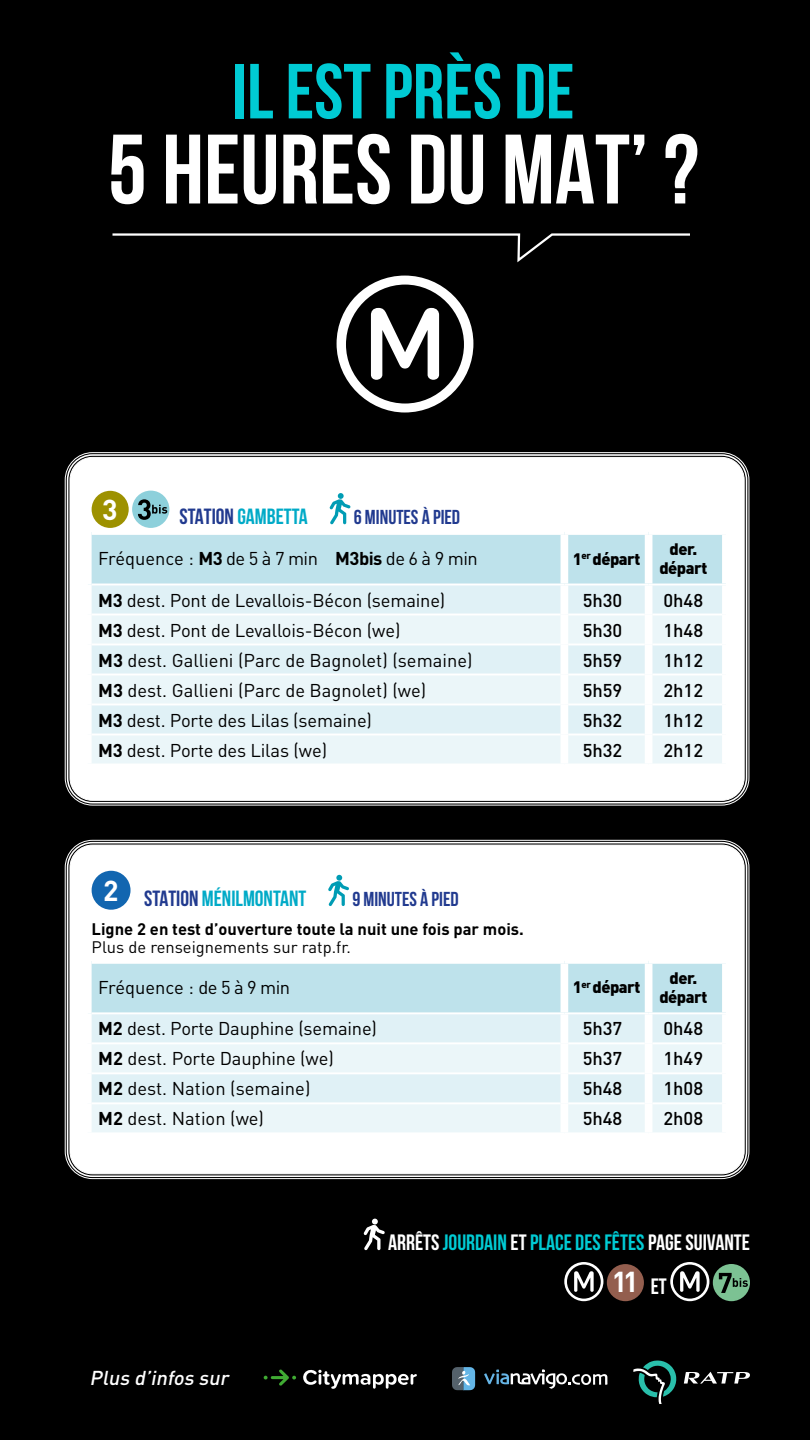
<style>
.page{position:relative;width:810px;height:1440px;background:#000}
.page>*{position:absolute;margin:0;border:0;box-sizing:border-box;transform-origin:0 0}
.t1{font:700 98.4px "Bebas Neue";color:#fff}
.t2{font:700 77.85px "Bebas Neue";color:#00cbd4}
.t3{font:700 28.5px "DIN Pro";color:#fff}
.t4{font:700 22.2px "Bebas Neue";color:#00cbd4}
.t5{font:700 22.05px "Bebas Neue";color:#00aac7}
.t6{font:700 20.17px "Bebas Neue";color:#213a8f}
.t7{font:italic 500 19.88px "DIN Pro";color:#fff}
.t8{font:18.38px "DIN Pro";letter-spacing:-.01em;color:#000}
.t9{font:500 18.38px "DIN Pro";color:#000}
.t10{font:18.38px "DIN Pro";letter-spacing:-.03em;color:#000}
.t11{font:700 16.5px "DIN Pro";color:#000}
.t12{font:16.5px "DIN Pro";color:#000}
.t13{font:900 16.42px/19.7px "DIN Pro";letter-spacing:-.03em;color:#000;text-align:center}
.s1{color:#213a8f}
.s2{font-weight:700}
.s3{color:#fff}
.s4{font-family:"Bebas Neue";font-size:22.2px}
</style>
<div class="page">
<svg style="left:112px;top:233px;width:578px;height:30px"></svg>
<svg style="left:264px;top:1369px;width:32px;height:17px"></svg>
<svg style="left:303px;top:1370px;width:114px;height:19px"></svg>
<svg style="left:452px;top:1367px;width:23px;height:23px"></svg>
<svg style="left:484px;top:1370px;width:123px;height:19px"></svg>
<svg style="left:684px;top:1372px;width:66px;height:12px"></svg>
<svg style="left:633px;top:1360px;width:44px;height:44px"></svg>
<svg style="left:337px;top:276px;width:136px;height:136px"></svg>
<div style="left:70px;top:457px;width:674px;height:343px;background:#fff;border-radius:23px"></div>
<div style="left:88px;top:532px;width:476px;height:52px;background:#bee2eb"></div>
<div style="left:568px;top:535px;width:154px;height:49px;background:#bee2eb"></div>
<svg style="left:92px;top:585px;width:630px;height:29px;background:#e1f1f6"></svg>
<svg style="left:92px;top:615px;width:630px;height:149px;background:#e7f4f7"></svg>
<div style="left:92px;top:529px;width:472px;height:6px;background:#fff"></div>
<hr style="left:92px;top:674px;width:469px;height:1px;background:#fff">
<hr style="left:568px;top:704px;width:77px;height:1px;background:#fff">
<hr style="left:652px;top:704px;width:70px;height:1px;background:#fff">
<hr style="left:92px;top:734px;width:469px;height:1px;background:#fff">
<hr style="left:92px;top:644px;width:469px;height:1px;background:#fff">
<hr style="left:568px;top:644px;width:77px;height:1px;background:#fff">
<hr style="left:652px;top:644px;width:70px;height:1px;background:#fff">
<hr style="left:568px;top:674px;width:77px;height:1px;background:#fff">
<hr style="left:652px;top:674px;width:70px;height:1px;background:#fff">
<hr style="left:92px;top:704px;width:469px;height:1px;background:#fff">
<hr style="left:568px;top:734px;width:77px;height:1px;background:#fff">
<hr style="left:652px;top:734px;width:70px;height:1px;background:#fff">
<div style="left:561px;top:585px;width:7px;height:29px;background:#fff"></div>
<div style="left:645px;top:585px;width:7px;height:29px;background:#fff"></div>
<div style="left:561px;top:614px;width:7px;height:30px;background:#fff"></div>
<div style="left:645px;top:614px;width:7px;height:30px;background:#fff"></div>
<div style="left:561px;top:644px;width:7px;height:30px;background:#fff"></div>
<div style="left:645px;top:644px;width:7px;height:30px;background:#fff"></div>
<div style="left:561px;top:674px;width:7px;height:30px;background:#fff"></div>
<div style="left:645px;top:674px;width:7px;height:30px;background:#fff"></div>
<div style="left:561px;top:704px;width:7px;height:30px;background:#fff"></div>
<div style="left:645px;top:704px;width:7px;height:30px;background:#fff"></div>
<div style="left:561px;top:734px;width:7px;height:30px;background:#fff"></div>
<div style="left:645px;top:734px;width:7px;height:30px;background:#fff"></div>
<div style="left:561px;top:535px;width:7px;height:49px;background:#fff"></div>
<div style="left:645px;top:535px;width:7px;height:49px;background:#fff"></div>
<div style="left:84px;top:532px;width:8px;height:52px;background:#fff"></div>
<div style="left:92px;top:491px;width:37px;height:37px;background:#9d9100;border-radius:50%"></div>
<div style="left:132px;top:491px;width:37px;height:37px;background:#8dd0db;border-radius:50%"></div>
<svg style="left:138px;top:499px;width:29px;height:21px"></svg>
<svg style="left:329px;top:493px;width:22px;height:31px"></svg>
<div style="left:67px;top:454px;width:680px;height:350px;border:2px solid #fff;border-radius:25px"></div>
<div style="left:70px;top:845px;width:674px;height:329px;background:#fff;border-radius:23px"></div>
<div style="left:88px;top:961px;width:476px;height:52px;background:#bee2eb"></div>
<div style="left:568px;top:964px;width:154px;height:48px;background:#bee2eb"></div>
<div style="left:92px;top:1014px;width:630px;height:28px;background:#e0f1f6"></div>
<svg style="left:92px;top:1044px;width:630px;height:88px;background:#e7f4f8"></svg>
<div style="left:92px;top:958px;width:472px;height:6px;background:#fff"></div>
<hr style="left:568px;top:1072px;width:77px;height:2px;background:#fff">
<hr style="left:652px;top:1072px;width:70px;height:2px;background:#fff">
<hr style="left:92px;top:1102px;width:469px;height:2px;background:#fff">
<hr style="left:568px;top:1102px;width:77px;height:2px;background:#fff">
<hr style="left:652px;top:1102px;width:70px;height:2px;background:#fff">
<hr style="left:92px;top:1012px;width:472px;height:2px;background:#fff">
<hr style="left:92px;top:1072px;width:469px;height:2px;background:#fff">
<div style="left:561px;top:1014px;width:7px;height:29px;background:#fff"></div>
<div style="left:645px;top:1014px;width:7px;height:29px;background:#fff"></div>
<div style="left:561px;top:1043px;width:7px;height:30px;background:#fff"></div>
<div style="left:645px;top:1043px;width:7px;height:30px;background:#fff"></div>
<div style="left:561px;top:1073px;width:7px;height:30px;background:#fff"></div>
<div style="left:645px;top:1073px;width:7px;height:30px;background:#fff"></div>
<div style="left:561px;top:1103px;width:7px;height:29px;background:#fff"></div>
<div style="left:645px;top:1103px;width:7px;height:29px;background:#fff"></div>
<div style="left:561px;top:964px;width:7px;height:48px;background:#fff"></div>
<div style="left:645px;top:964px;width:7px;height:48px;background:#fff"></div>
<div style="left:84px;top:961px;width:8px;height:52px;background:#fff"></div>
<div style="left:92px;top:871px;width:39px;height:39px;background:#1266b0;border:2px solid #1266b0;border-radius:50%"></div>
<svg style="left:328px;top:875px;width:21px;height:31px"></svg>
<div style="left:67px;top:842px;width:680px;height:335px;border:2px solid #fff;border-radius:25px"></div>
<svg style="left:364px;top:1219px;width:21px;height:31px"></svg>
<svg style="left:564px;top:1262px;width:39px;height:39px"></svg>
<div style="left:607px;top:1264px;width:37px;height:37px;background:#935e4e;border-radius:50%"></div>
<svg style="left:670px;top:1262px;width:39px;height:39px"></svg>
<div style="left:713px;top:1264px;width:37px;height:37px;background:#7cc293;border-radius:50%"></div>
<svg style="left:719px;top:1273px;width:29px;height:20px"></svg>
<h2 class="t2" style="left:232px;top:49px;width:344px">IL EST PRÈS DE</h2>
<h1 class="t1" style="left:108px;top:116px;width:593px">5 HEURES DU MAT’ ?</h1>
<h3 class="t3" style="left:102px;top:490px;width:17px">3</h3>
<p class="t5" style="left:180px;top:505px;width:130px"><span class="s1">STATION</span> GAMBETTA</p>
<p class="t6" style="left:354px;top:506px;width:108px">6 MINUTES À PIED</p>
<p class="t10" style="left:98px;top:546px;width:381px">Fréquence : <span class="s2">M3</span> de 5 à 7 min <span class="s2">M3bis</span> de 6 à 9 min</p>
<p class="t13" style="left:573px;top:548px;width:69px">1<sup>er</sup> départ</p>
<p class="t13" style="left:659px;top:538px;width:50px">der. départ</p>
<p class="t8" style="left:98px;top:587px;width:349px"><span class="s2">M3</span> dest. Pont de Levallois-Bécon (semaine)</p>
<p class="t9" style="left:583px;top:587px;width:41px">5h30</p>
<p class="t9" style="left:663px;top:587px;width:41px">0h48</p>
<p class="t8" style="left:98px;top:617px;width:304px"><span class="s2">M3</span> dest. Pont de Levallois-Bécon (we)</p>
<p class="t9" style="left:583px;top:617px;width:41px">5h30</p>
<p class="t9" style="left:663px;top:617px;width:41px">1h48</p>
<p class="t8" style="left:98px;top:647px;width:376px"><span class="s2">M3</span> dest. Gallieni (Parc de Bagnolet) (semaine)</p>
<p class="t9" style="left:583px;top:647px;width:41px">5h59</p>
<p class="t9" style="left:663px;top:647px;width:41px">1h12</p>
<p class="t8" style="left:98px;top:677px;width:330px"><span class="s2">M3</span> dest. Gallieni (Parc de Bagnolet) (we)</p>
<p class="t9" style="left:583px;top:677px;width:41px">5h59</p>
<p class="t9" style="left:663px;top:677px;width:41px">2h12</p>
<p class="t8" style="left:98px;top:707px;width:275px"><span class="s2">M3</span> dest. Porte des Lilas (semaine)</p>
<p class="t9" style="left:583px;top:707px;width:41px">5h32</p>
<p class="t9" style="left:663px;top:707px;width:41px">1h12</p>
<p class="t8" style="left:98px;top:737px;width:231px"><span class="s2">M3</span> dest. Porte des Lilas (we)</p>
<p class="t9" style="left:583px;top:737px;width:41px">5h32</p>
<p class="t9" style="left:663px;top:737px;width:41px">2h12</p>
<p class="t5" style="left:103px;top:886px;width:205px"><sup>2</sup> <span class="s1">STATION</span> MÉNILMONTANT</p>
<p class="t6" style="left:352px;top:888px;width:108px">9 MINUTES À PIED</p>
<p class="t11" style="left:92px;top:918px;width:434px">Ligne 2 en test d’ouverture toute la nuit une fois par mois.</p>
<p class="t12" style="left:92px;top:936px;width:261px">Plus de renseignements sur ratp.fr.</p>
<p class="t8" style="left:98px;top:975px;width:194px">Fréquence : de 5 à 9 min</p>
<p class="t13" style="left:573px;top:977px;width:69px">1<sup>er</sup> départ</p>
<p class="t13" style="left:659px;top:967px;width:50px">der. départ</p>
<p class="t8" style="left:98px;top:1016px;width:280px"><span class="s2">M2</span> dest. Porte Dauphine (semaine)</p>
<p class="t9" style="left:583px;top:1016px;width:41px">5h37</p>
<p class="t9" style="left:663px;top:1016px;width:41px">0h48</p>
<p class="t8" style="left:98px;top:1046px;width:237px"><span class="s2">M2</span> dest. Porte Dauphine (we)</p>
<p class="t9" style="left:583px;top:1046px;width:41px">5h37</p>
<p class="t9" style="left:663px;top:1046px;width:41px">1h49</p>
<p class="t8" style="left:98px;top:1076px;width:214px"><span class="s2">M2</span> dest. Nation (semaine)</p>
<p class="t9" style="left:583px;top:1076px;width:41px">5h48</p>
<p class="t9" style="left:663px;top:1076px;width:41px">1h08</p>
<p class="t8" style="left:98px;top:1106px;width:167px"><span class="s2">M2</span> dest. Nation (we)</p>
<p class="t9" style="left:583px;top:1106px;width:41px">5h48</p>
<p class="t9" style="left:663px;top:1106px;width:41px">2h08</p>
<p class="t7" style="left:90px;top:1364px;width:145px">Plus d’infos sur</p>
<p class="t4" style="left:388px;top:1230px;width:363px"><span class="s3">ARRÊTS</span> JOURDAIN <span class="s3">ET</span> PLACE DES FÊTES <span class="s3">PAGE SUIVANTE</span></p>
<h3 class="t3" style="left:612px;top:1263px;width:57px">11 <span class="s4">ET</span></h3>
</div>
